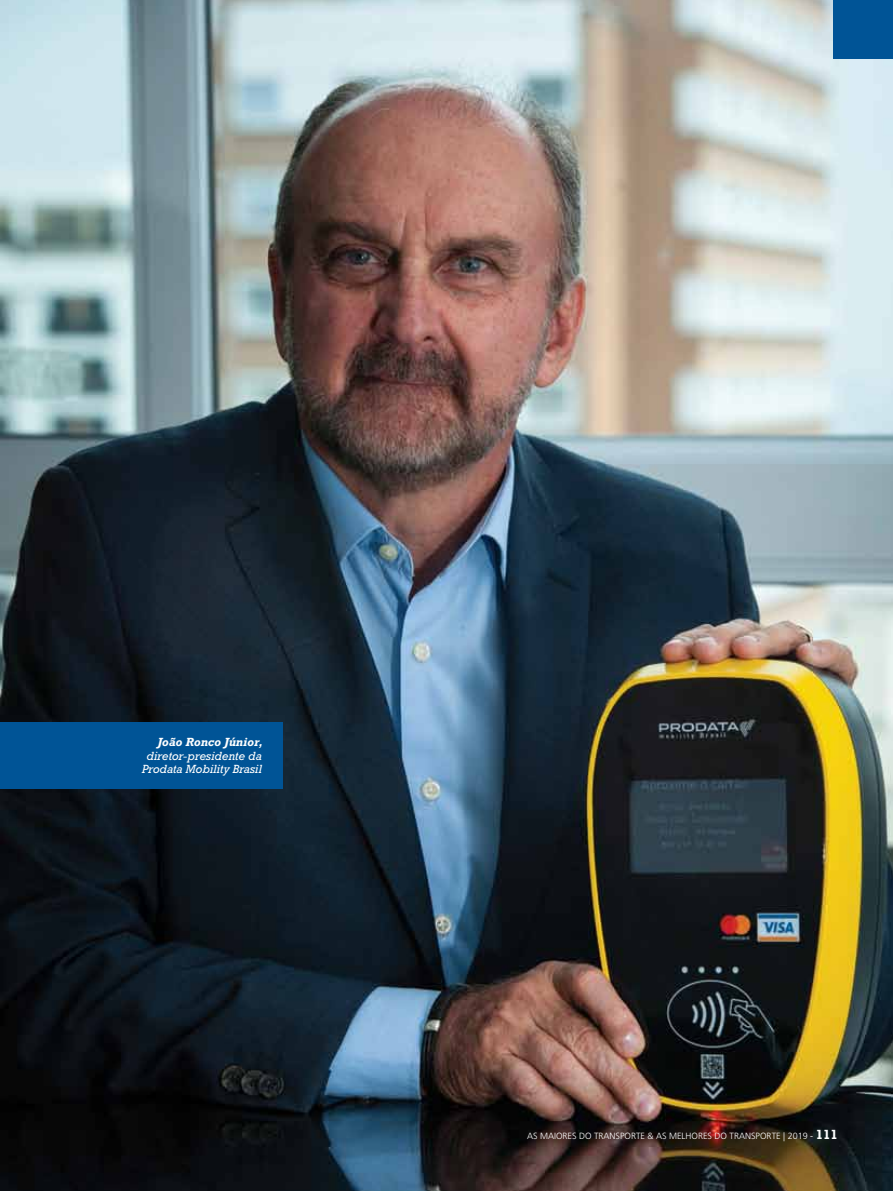
<style>
.page{position:relative;width:893px;height:1191px;background:#fff}
.page>*{position:absolute;margin:0;border:0;box-sizing:border-box;transform-origin:0 0}
.t1{font:italic 12px/13.5px "Rockwell";color:#fff;text-align:center}
.t2{font:italic 700 12px "Rockwell";color:#fff}
.t3{font:300 9px "Frutiger";color:#fff}
.s1{font-family:"Rockwell";font-weight:700;font-size:13.5px}
</style>
<div class="page">
<img style="left:0;top:0;width:893px;height:1191px">
<div style="left:0;top:722px;width:282px;height:67px;background:#005496"></div>
<div style="left:833px;top:0;width:60px;height:58px;background:#005496"></div>
<h1 class="t2" style="left:158px;top:735px;width:107px">João Ronco Júnior,</h1>
<h1 class="t1" style="left:142px;top:748px;width:121px">diretor-presidente da<br>Prodata Mobility Brasil</h1>
<p class="t3" style="left:527px;top:1130px;width:313px">AS MAIORES DO TRANSPORTE &amp; AS MELHORES DO TRANSPORTE | 2019 - <span class="s1">111</span></p>
</div>
